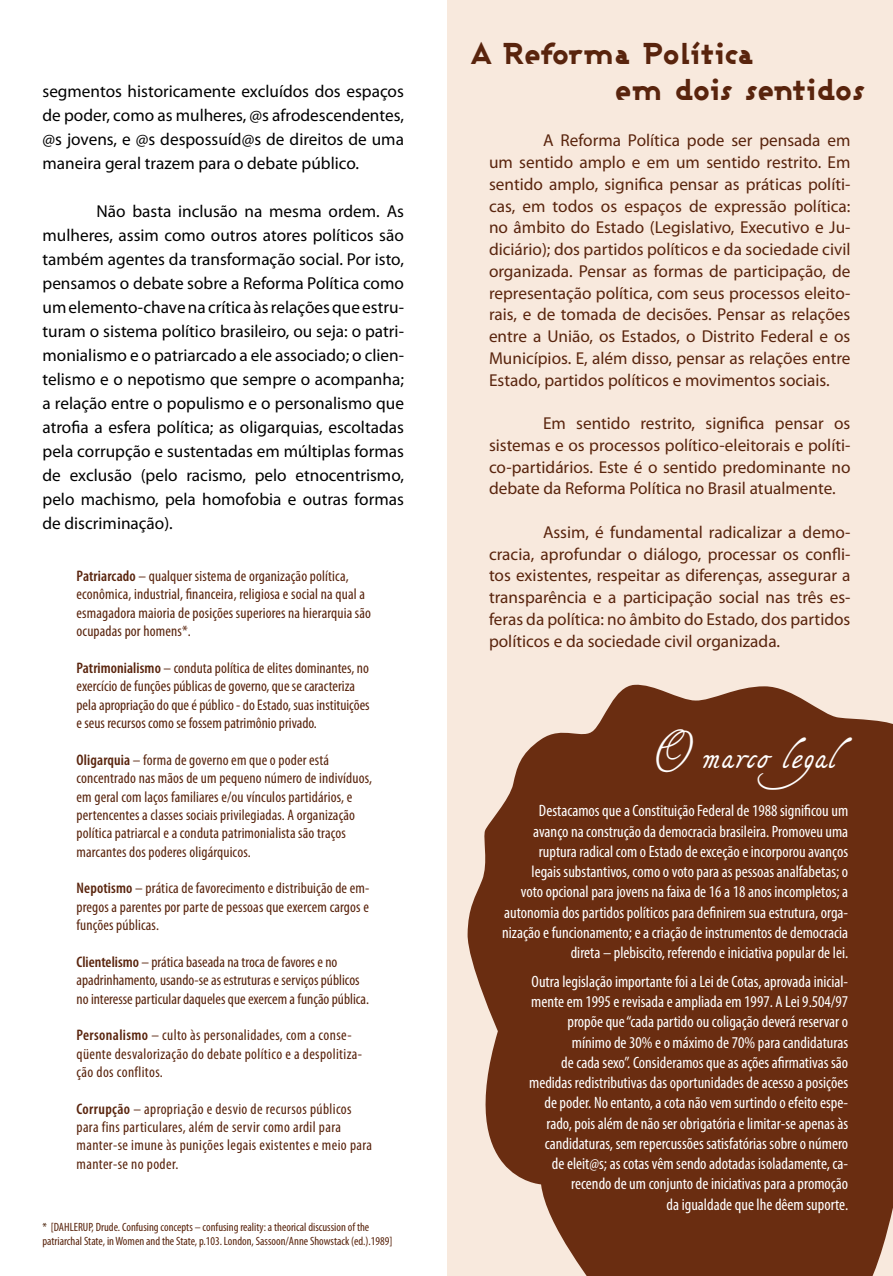
<style>
.page{position:relative;width:893px;height:1276px;background:#fff}
.page>*{position:absolute;margin:0;border:0;box-sizing:border-box;transform-origin:0 0}
.t1{font:800 30px/36px "Ashby";letter-spacing:-.01em;color:#59240d}
.t2{font:30px "Tagettes";letter-spacing:.05em;color:#fff}
.t3{font:17.25px/21.8px "Myriad Pro";color:#59240d;text-align:justify}
.t4{font:17.25px/24px "Myriad Pro";color:#000;text-align:justify}
.t5{font:condensed 16.5px/20.2px "Myriad Pro";color:#fff;text-align:right}
.t6{font:condensed 15.3px/18.3px "Myriad Pro";letter-spacing:.01em;color:#59240d}
.t7{font:condensed 12px/14.4px "Myriad Pro";color:#59240d}
.s1{font-weight:600}
.s2{color:#431b01}
</style>
<div class="page">
<div style="left:447px;top:0;width:446px;height:1276px;background:#f8e9dd"></div>
<svg style="left:467px;top:684px;width:426px;height:592px;background:#7c442b"></svg>
<p class="t4" style="left:43px;top:79px;width:363px">segmentos historicamente excluídos dos espaços de poder, como as mulheres, @s afrodescendentes, @s jovens, e @s despossuíd@s de direitos de uma maneira geral trazem para o debate público.</p>
<p class="t4" style="left:43px;top:199px;width:363px;text-indent:54px">Não basta inclusão na mesma ordem. As mulheres, assim como outros atores políticos são também agentes da transformação social. Por isto, pensamos o debate sobre a Reforma Política como um elemento-chave na crítica às relações que estru&shy;turam o sistema político brasileiro, ou seja: o patri&shy;monialismo e o patriarcado a ele associado; o clien&shy;telismo e o nepotismo que sempre o acompanha; a relação entre o populismo e o personalismo que atrofia a esfera política; as oligarquias, escoltadas pela corrupção e sustentadas em múltiplas formas de exclusão (pelo racismo, pelo etnocentrismo, pelo machismo, pela homofobia e outras formas de discriminação).</p>
<p class="t6" style="left:77px;top:567px;width:296px"><span class="s1">Patriarcado</span> – qualquer sistema de organização política, econômica, industrial, financeira, religiosa e social na qual a esmagadora maioria de posições superiores na hierarquia são ocupadas por homens*.</p>
<p class="t6" style="left:77px;top:658px;width:295px"><span class="s1">Patrimonialismo</span> – conduta política de elites dominantes, no exercício de funções públicas de governo, que se caracteriza pela apropriação do que é público - do Estado, suas instituições e seus recursos como se fossem patrimônio privado.</p>
<p class="t6" style="left:77px;top:750px;width:297px"><span class="s1">Oligarquia</span> – forma de governo em que o poder está concentrado nas mãos de um pequeno número de indivíduos, em geral com laços familiares e/ou vínculos partidários, e pertencentes a classes sociais privilegiadas. A organização política patriarcal e a conduta patrimonialista são traços marcantes dos poderes oligárquicos.</p>
<p class="t6" style="left:77px;top:879px;width:294px;text-align:justify"><span class="s1">Nepotismo</span> – prática de favorecimento e distribuição de em&shy;pregos a parentes por parte de pessoas que exercem cargos e funções públicas.</p>
<p class="t6" style="left:77px;top:952px;width:294px"><span class="s1">Clientelismo</span> – prática baseada na troca de favores e no apadrinhamento, usando-se as estruturas e serviços públicos no interesse particular daqueles que exercem a função pública.</p>
<p class="t6" style="left:77px;top:1026px;width:287px"><span class="s1">Personalismo</span> – culto às personalidades, com a conse&shy;qüente desvalorização do debate político e a despolitiza&shy;ção dos conflitos.</p>
<p class="t6" style="left:77px;top:1099px;width:297px"><span class="s1">Corrupção</span> – apropriação e desvio de recursos públicos para fins particulares, além de servir como ardil para manter-se imune às punições legais existentes e meio para manter-se no poder.</p>
<p class="t7" style="left:43px;top:1219px;width:351px"><span class="s2">*</span> [DAHLERUP, Drude. Confusing concepts – confusing reality: a theorical discussion of the patriarchal State, in Women and the State, p.103. London, Sassoon/Anne Showstack (ed.).1989]</p>
<h1 class="t1" style="left:614px;top:34px;width:253px;text-indent:-144px">A Reforma Política<br>em dois sentidos</h1>
<p class="t3" style="left:489px;top:129px;width:363px;text-indent:54px">A Reforma Política pode ser pensada em um sentido amplo e em um sentido restrito. Em sentido amplo, significa pensar as práticas políti&shy;cas, em todos os espaços de expressão política: no âmbito do Estado (Legislativo, Executivo e Ju&shy;diciário); dos partidos políticos e da sociedade civil organizada. Pensar as formas de participação, de representação política, com seus processos eleito&shy;rais, e de tomada de decisões. Pensar as relações entre a União, os Estados, o Distrito Federal e os Municípios. E, além disso, pensar as relações entre Estado, partidos políticos e movimentos sociais.</p>
<p class="t3" style="left:489px;top:412px;width:363px;text-indent:54px">Em sentido restrito, significa pensar os sistemas e os processos político-eleitorais e políti&shy;co-partidários. Este é o sentido predominante no debate da Reforma Política no Brasil atualmente.</p>
<p class="t3" style="left:489px;top:521px;width:363px;text-indent:54px">Assim, é fundamental radicalizar a demo&shy;cracia, aprofundar o diálogo, processar os confli&shy;tos existentes, respeitar as diferenças, assegurar a transparência e a participação social nas três es&shy;feras da política: no âmbito do Estado, dos partidos políticos e da sociedade civil organizada.</p>
<h1 class="t2" style="left:651px;top:740px;width:212px">O marco legal</h1>
<p class="t5" style="left:502px;top:800px;width:347px">Destacamos que a Constituição Federal de 1988 significou um avanço na construção da democracia brasileira. Promoveu uma ruptura radical com o Estado de exceção e incorporou avanços<br>legais substantivos, como o voto para as pessoas analfabetas; o<br>voto opcional para jovens na faixa de 16 a 18 anos incompletos; a autonomia dos partidos políticos para definirem sua estrutura, orga&shy;nização e funcionamento; e a criação de instrumentos de democracia direta – plebiscito, referendo e iniciativa popular de lei.</p>
<p class="t5" style="left:529px;top:971px;width:321px">Outra legislação importante foi a Lei de Cotas, aprovada inicial&shy;mente em 1995 e revisada e ampliada em 1997. A Lei 9.504/97 propõe que “cada partido ou coligação deverá reservar o mínimo de 30% e o máximo de 70% para candidaturas<br>de cada sexo”. Consideramos que as ações afirmativas são medidas redistributivas das oportunidades de acesso a posições de poder. No entanto, a cota não vem surtindo o efeito espe&shy;rado, pois além de não ser obrigatória e limitar-se apenas às candidaturas, sem repercussões satisfatórias sobre o número de eleit@s; as cotas vêm sendo adotadas isoladamente, ca&shy;recendo de um conjunto de iniciativas para a promoção<br>da igualdade que lhe dêem suporte.</p>
</div>
